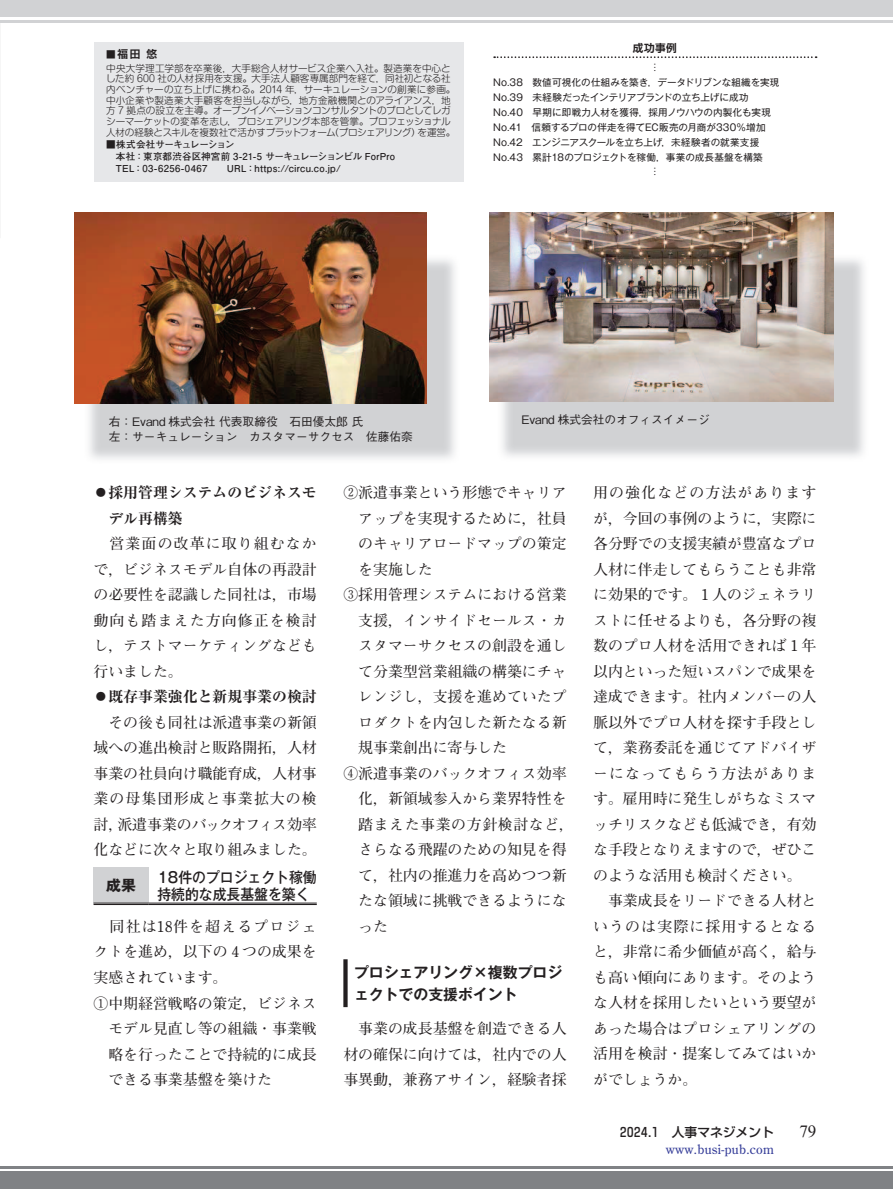
<style>
.page{position:relative;width:893px;height:1189px;background:#fff}
.page>*{position:absolute;margin:0;border:0;box-sizing:border-box;transform-origin:0 0}
.t1{font:16.95px "Times New Roman";color:#231f20}
.t2{font:14.85px/25.5px "Futo Min A101 Pr 6 N Bold 90 msp RKSJ H";color:#231f20;text-align:justify}
.t3{font:14.85px/25.5px "Ryumin Pr 6 N Ex Bold 90 msp RKSJ H";color:#231f20}
.t4{font:14.85px/22.4px "Gothic MB101 Pr 6 N De Bold 90 msp RKSJ H";color:#231f20}
.t5{font:14.85px/17px "Gothic MB101 Pr 6 N Medium 90 msp RKSJ H";color:#231f20;scale:.93 1}
.t6{font:14.85px "Futo Min A101 Pr 6 N Bold 90 msp RKSJ H";letter-spacing:.08em;color:#231f20}
.t7{font:14.85px "Futo Min A101 Pr 6 N Bold 90 msp RKSJ H";letter-spacing:.04em;color:#231f20}
.t8{font:14.85px "Gothic MB101 Pr 6 N Bold 90 msp RKSJ H";color:#231f20}
.t9{font:12.75px "Century Old Style";letter-spacing:.02em;color:#343c98}
.t10{font:12.75px "Shin Go Pr 6 N Medium 90 msp RKSJ H";color:#231f20}
.t11{font:11.7px/14.9px "Gothic BBB Pr 6 N Medium 90 msp RKSJ H";color:#231f20}
.t12{font:10.65px "Shin Go Pr 6 N De Bold 90 msp RKSJ H";letter-spacing:.05em;color:#231f20}
.t13{font:9.6px/10.6px "Shin M Go Pro Light 90 msp RKSJ H";letter-spacing:-.005em;color:#231f20}
.t14{font:9.6px "Gothic MB101 Pr 6 N Regular 90 msp RKSJ H";color:#231f20}
.t15{font:9.6px/12.3px "Futo Go B101 Pr 6 N Bold 90 msp RKSJ H";letter-spacing:.02em;color:#231f20}
.s1{font-size:9.6px}
</style>
<div class="page">
<div style="left:0;top:1171px;width:893px;height:17px;background:#808285"></div>
<hr style="left:0;top:1165px;width:893px;height:3px;background:#808285">
<div style="left:0;top:0;width:893px;height:17px;background:#d1d2d4"></div>
<hr style="left:0;top:20px;width:893px;height:3px;background:#d1d2d4">
<div style="left:94px;top:867px;width:55px;height:37px;background:#d1d2d4"></div>
<hr style="left:94px;top:902px;width:223px;height:3px;background:#fff">
<hr style="left:94px;top:902px;width:55px;height:1px;background:#231f20">
<hr style="left:94px;top:904px;width:55px;height:1px;background:#231f20">
<hr style="left:149px;top:902px;width:168px;height:1px;background:#231f20">
<hr style="left:149px;top:904px;width:168px;height:1px;background:#231f20">
<div style="left:343px;top:959px;width:5px;height:48px;background:#231f20"></div>
<div style="left:94px;top:43px;width:369px;height:139px;background:#e6e7e9"></div>
<svg style="left:494px;top:56px;width:323px;height:2px"></svg>
<img style="left:75px;top:212px;width:352px;height:192px">
<img style="left:497px;top:255px;width:367px;height:202px">
<img style="left:489px;top:212px;width:344px;height:189px">
<p class="t12" style="left:106px;top:50px;width:52px"><span class="s1">■</span>福田 悠</p>
<p class="t13" style="left:106px;top:64px;width:351px">中央大学理工学部を卒業後，大手総合人材サービス企業へ入社。製造業を中心とした約 600 社の人材採用を支援。大手法人顧客専属部門を経て，同社初となる社内ベンチャーの立ち上げに携わる。2014 年，サーキュレーションの創業に参画。中小企業や製造業大手顧客を担当しながら，地方金融機関とのアライアンス，地方 7 拠点の設立を主導。オープンイノベーションコンサルタントのプロとしてレガシーマーケットの変革を志し，プロシェアリング本部を管掌。プロフェッショナル人材の経験とスキルを複数社で活かすプラットフォーム（プロシェアリング）を運営。</p>
<p class="t15" style="left:116px;top:139px;width:281px;text-indent:-10px">■株式会社サーキュレーション<br>本社：東京都渋谷区神宮前 3-21-5 サーキュレーションビル ForPro<br>TEL：03-6256-0467　　URL：https://circu.co.jp/</p>
<p class="t12" style="left:633px;top:44px;width:45px">成功事例</p>
<p class="t14" style="left:650px;top:64px;width:11px">…</p>
<p class="t14" style="left:493px;top:79px;width:288px">No.38　 数値可視化の仕組みを築き，データドリブンな組織を実現</p>
<p class="t14" style="left:493px;top:94px;width:257px">No.39　 未経験だったインテリアブランドの立ち上げに成功</p>
<p class="t14" style="left:493px;top:109px;width:279px">No.40　 早期に即戦力人材を獲得，採用ノウハウの内製化も実現</p>
<p class="t14" style="left:493px;top:123px;width:274px">No.41　 信頼するプロの伴走を得てEC販売の月商が330％増加</p>
<p class="t14" style="left:493px;top:138px;width:268px">No.42　 エンジニアスクールを立ち上げ，未経験者の就業支援</p>
<p class="t14" style="left:493px;top:153px;width:271px">No.43　 累計18のプロジェクトを稼働，事業の成長基盤を構築</p>
<p class="t14" style="left:650px;top:168px;width:11px">…</p>
<p class="t11" style="left:109px;top:416px;width:306px">右：Evand 株式会社 代表取締役　石田優太郎 氏<br>左：サーキュレーション　カスタマーサクセス　佐藤佑奈</p>
<p class="t11" style="left:521px;top:414px;width:190px">Evand 株式会社のオフィスイメージ</p>
<p class="t3" style="left:108px;top:481px;width:210px;text-indent:-15px">● 採用管理システムのビジネスモデル再構築</p>
<p class="t2" style="left:94px;top:533px;width:225px;text-indent:16px">営業面の改革に取り組むなかで，ビジネスモデル自体の再設計の必要性を認識した同社は，市場動向も踏まえた方向修正を検討し，テストマーケティングなども行いました。</p>
<p class="t3" style="left:94px;top:686px;width:225px">● 既存事業強化と新規事業の検討</p>
<p class="t2" style="left:94px;top:711px;width:225px;text-indent:15px">その後も同社は派遣事業の新領域への進出検討と販路開拓，人材事業の社員向け職能育成，人材事業の母集団形成と事業拡大の検討，派遣事業のバックオフィス効率化などに次々と取り組みました。</p>
<p class="t8" style="left:106px;top:879px;width:31px">成果</p>
<p class="t5" style="left:157px;top:871px;width:173px">18件のプロジェクト稼働持続的な成長基盤を築く</p>
<p class="t6" style="left:94px;top:920px;width:225px">　同社は18件を超えるプロジェ</p>
<p class="t2" style="left:94px;top:941px;width:225px">クトを進め，以下の 4 つの成果を</p>
<p class="t2" style="left:94px;top:966px;width:135px">実感されています。</p>
<p class="t2" style="left:94px;top:992px;width:225px">① 中期経営戦略の策定，ビジネス</p>
<p class="t2" style="left:108px;top:1017px;width:210px">モデル見直し等の組織・事業戦</p>
<p class="t2" style="left:108px;top:1043px;width:210px">略を行ったことで持続的に成長</p>
<p class="t2" style="left:108px;top:1068px;width:165px">できる事業基盤を築けた</p>
<p class="t2" style="left:343px;top:481px;width:225px">② 派遣事業という形態でキャリア</p>
<p class="t2" style="left:358px;top:507px;width:210px">アップを実現するために，社員</p>
<p class="t2" style="left:358px;top:532px;width:210px">のキャリアロードマップの策定</p>
<p class="t2" style="left:358px;top:558px;width:76px">を実施した</p>
<p class="t2" style="left:343px;top:583px;width:225px">③ 採用管理システムにおける営業</p>
<p class="t2" style="left:358px;top:609px;width:210px">支援，インサイドセールス・カ</p>
<p class="t2" style="left:358px;top:635px;width:210px">スタマーサクセスの創設を通し</p>
<p class="t2" style="left:358px;top:660px;width:210px">て分業型営業組織の構築にチャ</p>
<p class="t2" style="left:358px;top:686px;width:210px">レンジし，支援を進めていたプ</p>
<p class="t2" style="left:358px;top:711px;width:210px">ロダクトを内包した新たなる新</p>
<p class="t2" style="left:358px;top:737px;width:150px">規事業創出に寄与した</p>
<p class="t2" style="left:343px;top:762px;width:225px">④ 派遣事業のバックオフィス効率</p>
<p class="t2" style="left:358px;top:788px;width:210px">化，新領域参入から業界特性を</p>
<p class="t7" style="left:358px;top:818px;width:217px">踏まえた事業の方針検討など，</p>
<p class="t2" style="left:358px;top:839px;width:210px">さらなる飛躍のための知見を得</p>
<p class="t2" style="left:358px;top:864px;width:210px">て，社内の推進力を高めつつ新</p>
<p class="t2" style="left:358px;top:890px;width:210px">たな領域に挑戦できるようにな</p>
<p class="t2" style="left:358px;top:915px;width:31px">った</p>
<p class="t4" style="left:354px;top:962px;width:210px">プロシェアリング×複数プロジェクトでの支援ポイント</p>
<p class="t2" style="left:343px;top:1017px;width:225px;text-indent:15px">事業の成長基盤を創造できる人材の確保に向けては，社内での人事異動，兼務アサイン，経験者採</p>
<p class="t2" style="left:593px;top:481px;width:225px;text-align:left">用の強化などの方法がありますが，今回の事例のように，実際に各分野での支援実績が豊富なプロ人材に伴走してもらうことも非常に効果的です。 1 人のジェネラリストに任せるよりも，各分野の複数のプロ人材を活用できれば 1 年以内といった短いスパンで成果を達成できます。社内メンバーの人脈以外でプロ人材を探す手段として，業務委託を通じてアドバイザーになってもらう方法があります。雇用時に発生しがちなミスマッチリスクなども低減でき，有効な手段となりえますので，ぜひこのような活用も検討ください。　事業成長をリードできる人材というのは実際に採用するとなると，非常に希少価値が高く，給与も高い傾向にあります。そのような人材を採用したいという要望があった場合はプロシェアリングの活用を検討・提案してみてはいかがでしょうか。</p>
<p class="t10" style="left:620px;top:1127px;width:155px">2024.1　人事マネジメント</p>
<p class="t1" style="left:799px;top:1122px;width:19px">79</p>
<p class="t9" style="left:666px;top:1144px;width:109px">www.busi-pub.com</p>
</div>
